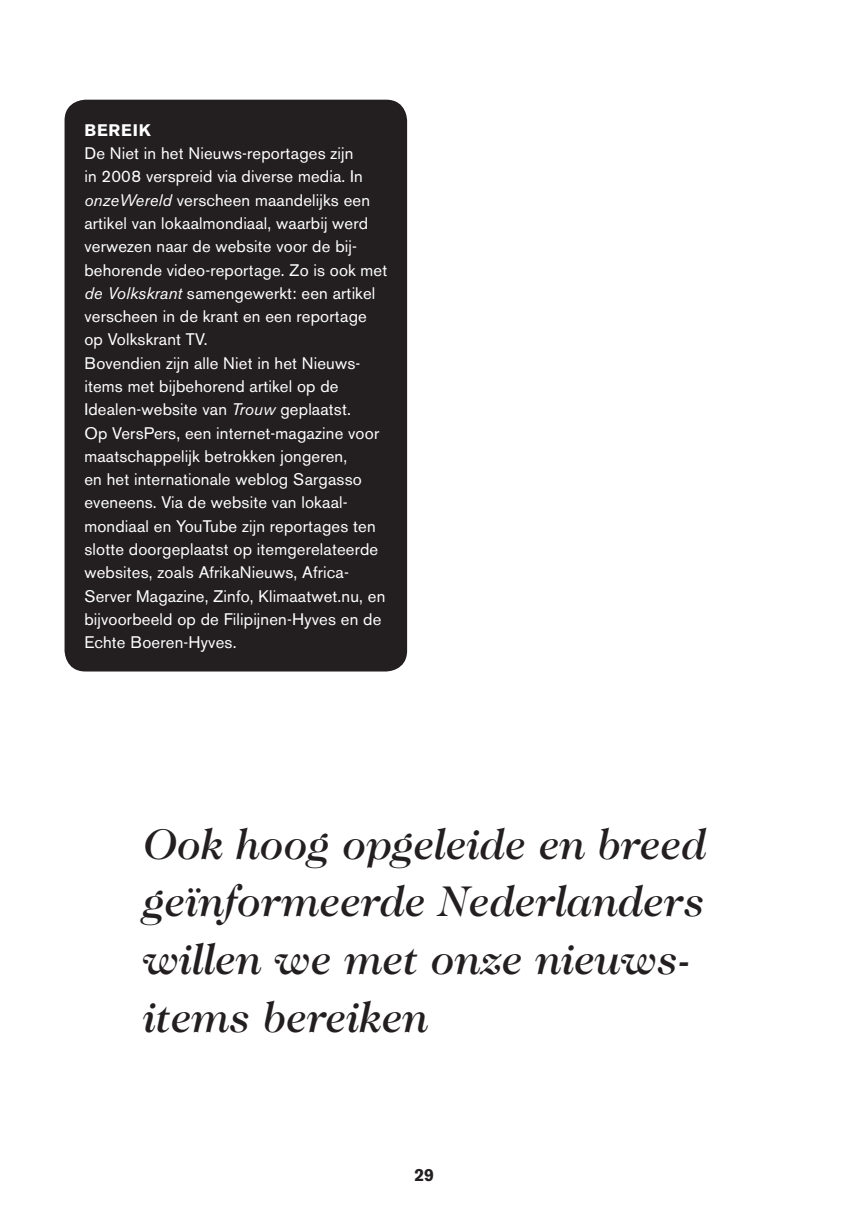
<style>
.page{position:relative;width:849px;height:1221px;background:#fff}
.page>*{position:absolute;margin:0;border:0;box-sizing:border-box;transform-origin:0 0}
.t1{font:italic 500 43.75px/57.8px "Caslon 224 IT Cby BT";letter-spacing:.01em;color:#231f20}
.t2{font:700 17.5px "Akzidenz Grotesk BE";color:#231f20}
.t3{font:16.62px/23.3px "Akzidenz Grotesk BE";letter-spacing:.01em;color:#fff}
.t4{font:700 16.62px "Akzidenz Grotesk BE";color:#fff}
.s1{font-style:italic}
</style>
<div class="page">
<div style="left:64px;top:100px;width:343px;height:571px;background:#231f20;border-radius:21px"></div>
<p class="t4" style="left:84px;top:120px;width:12px">BEREI</p>
<p class="t4" style="left:139px;top:120px;width:13px">K</p>
<p class="t3" style="left:84px;top:142px;width:304px">De Niet in het Nieuws-reportages zijn<br>in 2008 verspreid via diverse media. In <span class="s1">onzeWereld</span> verscheen maandelijks een artikel van lokaalmondiaal, waarbij werd verwezen naar de website voor de bij&shy;behorende video-reportage. Zo is ook met <span class="s1">de Volkskrant</span> samengewerkt: een artikel verscheen in de krant en een reportage op Volkskrant TV.<br>Bovendien zijn alle Niet in het Nieuws&shy;items met bijbehorend artikel op de Idealen-website van <span class="s1">Trouw</span> geplaatst.<br>Op VersPers, een internet-magazine voor maatschappelijk betrokken jongeren,<br>en het internationale weblog Sargasso eveneens. Via de website van lokaal&shy;mondiaal en YouTube zijn reportages ten slotte doorgeplaatst op itemgerelateerde websites, zoals AfrikaNieuws, Africa-Server Magazine, Zinfo, Klimaatwet.nu, en bijvoorbeeld op de Filipijnen-Hyves en de Echte Boeren-Hyves.</p>
<h1 class="t1" style="left:144px;top:813px;width:564px">Ook hoog opgeleide en breed geïnformeerde Nederlanders willen we met onze nieuws&shy;items bereiken</h1>
<p class="t2" style="left:414px;top:1164px;width:21px">29</p>
</div>
